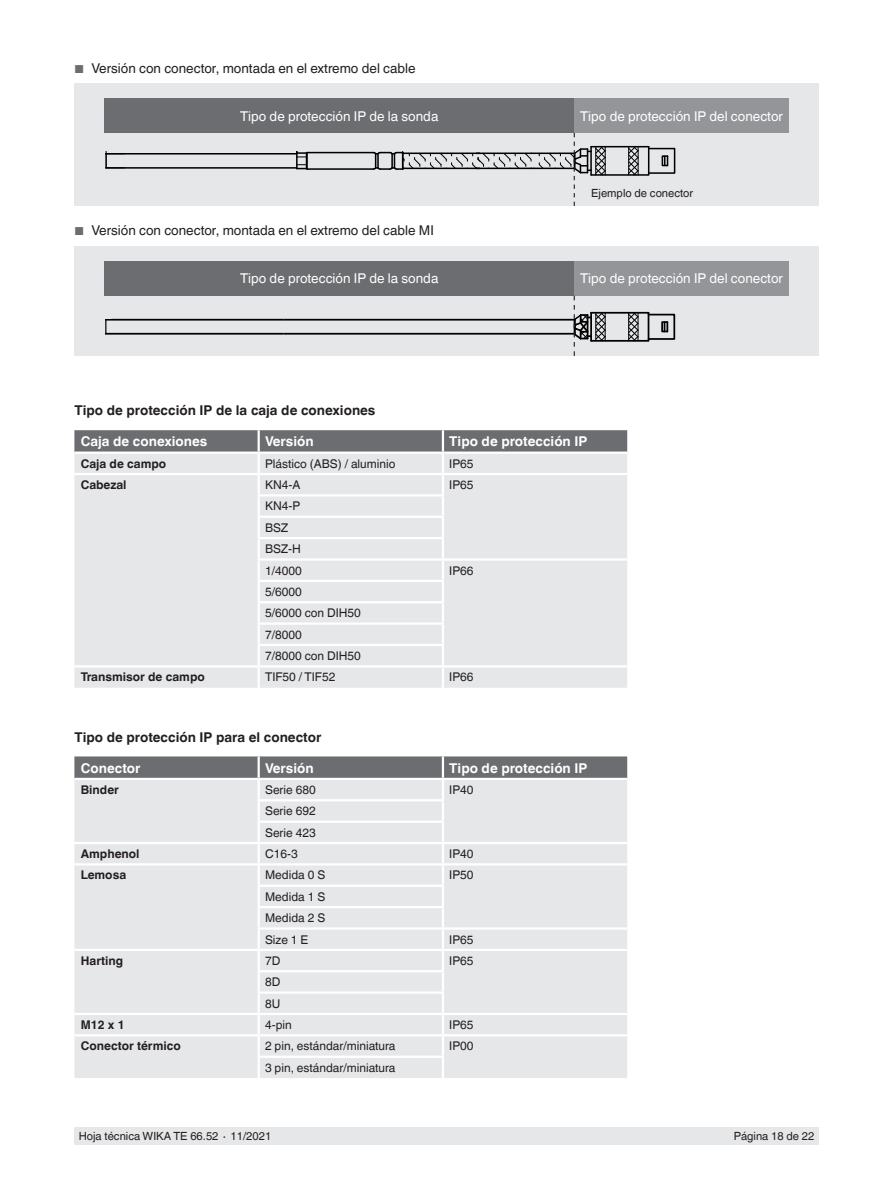
<style>
.page{position:relative;width:893px;height:1188px;background:#fff}
.page>*{position:absolute;margin:0;border:0;box-sizing:border-box;transform-origin:0 0}
.t1{font:13.5px "Helvetica World";color:#fff}
.t2{font:13.5px "Helvetica World";color:#231f20}
.t3{font:700 13.5px "Helvetica World";color:#fff}
.t4{font:700 13.5px "Helvetica World";color:#231f20}
.t5{font:12px/21.3px "Helvetica World";color:#231f20}
.t6{font:700 12px "Helvetica World";color:#231f20}
.t7{font:11.25px "Helvetica World";color:#231f20}
.s1{font-size:11.55px;color:#6c6d70}
</style>
<div class="page">
<div style="left:74px;top:1128px;width:745px;height:17px;background:#e6e7e9"></div>
<div style="left:74px;top:667px;width:553px;height:21px;background:#e6e7e9"></div>
<hr style="left:442px;top:667px;width:2px;height:21px;background:#fff">
<svg style="left:74px;top:430px;width:553px;height:235px;background:#dbdcde"></svg>
<hr style="left:259px;top:473px;width:184px;height:2px;background:#fff">
<hr style="left:258px;top:494px;width:186px;height:3px;background:#fff">
<hr style="left:258px;top:516px;width:186px;height:2px;background:#fff">
<hr style="left:258px;top:537px;width:186px;height:2px;background:#fff">
<hr style="left:258px;top:558px;width:185px;height:3px;background:#fff">
<hr style="left:258px;top:580px;width:186px;height:2px;background:#fff">
<hr style="left:258px;top:601px;width:186px;height:2px;background:#fff">
<hr style="left:258px;top:622px;width:186px;height:3px;background:#fff">
<hr style="left:258px;top:644px;width:186px;height:2px;background:#fff">
<hr style="left:258px;top:667px;width:2px;height:21px;background:#fff">
<div style="left:74px;top:799px;width:553px;height:279px;background:#e6e7e9"></div>
<hr style="left:74px;top:1034px;width:185px;height:2px;background:#fff">
<hr style="left:258px;top:1036px;width:2px;height:20px;background:#fff">
<hr style="left:258px;top:1058px;width:2px;height:20px;background:#fff">
<hr style="left:74px;top:1013px;width:185px;height:2px;background:#fff">
<hr style="left:74px;top:863px;width:185px;height:3px;background:#fff">
<hr style="left:74px;top:949px;width:185px;height:2px;background:#fff">
<hr style="left:258px;top:801px;width:2px;height:20px;background:#fff">
<hr style="left:74px;top:842px;width:185px;height:2px;background:#fff">
<svg style="left:74px;top:756px;width:553px;height:43px;background:#abacaf"></svg>
<hr style="left:442px;top:801px;width:2px;height:20px;background:#fff">
<hr style="left:443px;top:842px;width:184px;height:2px;background:#fff">
<hr style="left:443px;top:863px;width:184px;height:3px;background:#fff">
<hr style="left:443px;top:927px;width:184px;height:3px;background:#fff">
<hr style="left:443px;top:949px;width:184px;height:2px;background:#fff">
<hr style="left:443px;top:1013px;width:184px;height:2px;background:#fff">
<hr style="left:258px;top:799px;width:186px;height:2px;background:#fff">
<hr style="left:443px;top:1034px;width:184px;height:2px;background:#fff">
<hr style="left:442px;top:1036px;width:2px;height:20px;background:#fff">
<hr style="left:442px;top:1058px;width:2px;height:20px;background:#fff">
<hr style="left:258px;top:821px;width:186px;height:2px;background:#fff">
<hr style="left:259px;top:842px;width:184px;height:2px;background:#fff">
<hr style="left:259px;top:863px;width:184px;height:3px;background:#fff">
<hr style="left:258px;top:885px;width:186px;height:2px;background:#fff">
<hr style="left:258px;top:906px;width:186px;height:2px;background:#fff">
<hr style="left:258px;top:927px;width:185px;height:3px;background:#fff">
<hr style="left:259px;top:949px;width:184px;height:2px;background:#fff">
<hr style="left:258px;top:970px;width:186px;height:2px;background:#fff">
<hr style="left:258px;top:991px;width:186px;height:3px;background:#fff">
<hr style="left:259px;top:1013px;width:184px;height:2px;background:#fff">
<svg style="left:258px;top:823px;width:2px;height:211px"></svg>
<svg style="left:442px;top:823px;width:2px;height:211px"></svg>
<hr style="left:259px;top:1034px;width:184px;height:2px;background:#fff">
<hr style="left:258px;top:1056px;width:186px;height:2px;background:#fff">
<div style="left:74px;top:84px;width:745px;height:122px;background:#e6e7e9"></div>
<div style="left:648px;top:148px;width:27px;height:26px;border:2px solid #000"></div>
<div style="left:662px;top:155px;width:6px;height:11px;border:2px solid #000"></div>
<hr style="left:106px;top:153px;width:191px;height:2px;background:#000">
<hr style="left:106px;top:167px;width:191px;height:2px;background:#000">
<svg style="left:105px;top:152px;width:20px;height:17px"></svg>
<div style="left:104px;top:98px;width:470px;height:35px;background:#6c6d70"></div>
<div style="left:574px;top:98px;width:215px;height:35px;background:#939598"></div>
<svg style="left:296px;top:133px;width:354px;height:73px"></svg>
<div style="left:74px;top:246px;width:745px;height:110px;background:#e6e7e9"></div>
<div style="left:648px;top:314px;width:27px;height:26px;border:2px solid #000"></div>
<div style="left:661px;top:321px;width:7px;height:11px;border:2px solid #000"></div>
<hr style="left:283px;top:319px;width:292px;height:2px;background:#000">
<hr style="left:283px;top:333px;width:292px;height:2px;background:#000">
<hr style="left:106px;top:319px;width:177px;height:2px;background:#000">
<hr style="left:106px;top:333px;width:177px;height:2px;background:#000">
<svg style="left:105px;top:319px;width:1px;height:15px"></svg>
<div style="left:104px;top:261px;width:470px;height:35px;background:#6c6d70"></div>
<div style="left:574px;top:261px;width:215px;height:35px;background:#939598"></div>
<svg style="left:572px;top:296px;width:78px;height:60px"></svg>
<p class="t2" style="left:74px;top:61px;width:343px"><span class="s1">■</span> Versión con conector, montada en el extremo del cable</p>
<p class="t1" style="left:240px;top:108px;width:200px">Tipo de protección IP de la sonda</p>
<p class="t1" style="left:580px;top:108px;width:204px">Tipo de protección IP del conector</p>
<p class="t2" style="left:74px;top:223px;width:361px"><span class="s1">■</span> Versión con conector, montada en el extremo del cable MI</p>
<p class="t7" style="left:591px;top:187px;width:103px">Ejemplo de conector</p>
<p class="t1" style="left:240px;top:271px;width:200px">Tipo de protección IP de la sonda</p>
<p class="t1" style="left:580px;top:271px;width:204px">Tipo de protección IP del conector</p>
<p class="t4" style="left:74px;top:403px;width:303px">Tipo de protección IP de la caja de conexiones</p>
<p class="t3" style="left:81px;top:434px;width:128px">Caja de conexiones</p>
<p class="t3" style="left:265px;top:434px;width:50px">Versión</p>
<p class="t3" style="left:449px;top:434px;width:140px">Tipo de protección IP</p>
<p class="t6" style="left:81px;top:456px;width:87px">Caja de campo</p>
<p class="t5" style="left:265px;top:453px;width:132px">Plástico (ABS) / aluminio</p>
<p class="t5" style="left:449px;top:453px;width:26px">IP65</p>
<p class="t6" style="left:81px;top:478px;width:47px">Cabezal</p>
<p class="t5" style="left:265px;top:474px;width:37px">KN4-A</p>
<p class="t5" style="left:449px;top:474px;width:26px">IP65</p>
<p class="t5" style="left:265px;top:496px;width:38px">KN4-P<br>BSZ<br>BSZ-H<br>1/4000</p>
<p class="t5" style="left:449px;top:560px;width:26px">IP66</p>
<p class="t5" style="left:265px;top:581px;width:97px">5/6000<br>5/6000 con DIH50<br>7/8000<br>7/8000 con DIH50</p>
<p class="t6" style="left:81px;top:670px;width:126px">Transmisor de campo</p>
<p class="t5" style="left:265px;top:667px;width:72px">TIF50 / TIF52</p>
<p class="t5" style="left:449px;top:667px;width:26px">IP66</p>
<p class="t4" style="left:74px;top:729px;width:248px">Tipo de protección IP para el conector</p>
<p class="t3" style="left:81px;top:760px;width:61px">Conector</p>
<p class="t3" style="left:265px;top:760px;width:50px">Versión</p>
<p class="t3" style="left:449px;top:760px;width:140px">Tipo de protección IP</p>
<p class="t6" style="left:81px;top:783px;width:40px">Binder</p>
<p class="t5" style="left:265px;top:779px;width:52px">Serie 680</p>
<p class="t5" style="left:449px;top:779px;width:26px">IP40</p>
<p class="t5" style="left:265px;top:800px;width:52px">Serie 692<br>Serie 423</p>
<p class="t6" style="left:81px;top:847px;width:60px">Amphenol</p>
<p class="t5" style="left:265px;top:843px;width:34px">C16-3</p>
<p class="t5" style="left:449px;top:843px;width:26px">IP40</p>
<p class="t6" style="left:81px;top:868px;width:47px">Lemosa</p>
<p class="t5" style="left:265px;top:865px;width:62px">Medida 0 S</p>
<p class="t5" style="left:449px;top:865px;width:26px">IP50</p>
<p class="t5" style="left:265px;top:886px;width:62px;text-align:justify">Medida 1 S Medida 2 S Size 1 E</p>
<p class="t5" style="left:449px;top:929px;width:26px">IP65</p>
<p class="t6" style="left:81px;top:954px;width:44px">Harting</p>
<p class="t5" style="left:265px;top:950px;width:17px">7D</p>
<p class="t5" style="left:449px;top:950px;width:26px">IP65</p>
<p class="t5" style="left:265px;top:971px;width:17px">8D<br>8U</p>
<p class="t6" style="left:81px;top:1018px;width:45px">M12 x 1</p>
<p class="t5" style="left:265px;top:1014px;width:28px">4-pin</p>
<p class="t5" style="left:449px;top:1014px;width:26px">IP65</p>
<p class="t6" style="left:81px;top:1039px;width:102px">Conector térmico</p>
<p class="t5" style="left:265px;top:1036px;width:132px">2 pin, estándar/miniatura</p>
<p class="t5" style="left:449px;top:1036px;width:26px">IP00</p>
<p class="t5" style="left:265px;top:1057px;width:132px">3 pin, estándar/miniatura</p>
<p class="t7" style="left:79px;top:1130px;width:194px">Hoja técnica WIKA TE 66.52 ∙ 11/2021</p>
<p class="t7" style="left:734px;top:1130px;width:82px">Página 18 de 22</p>
</div>
